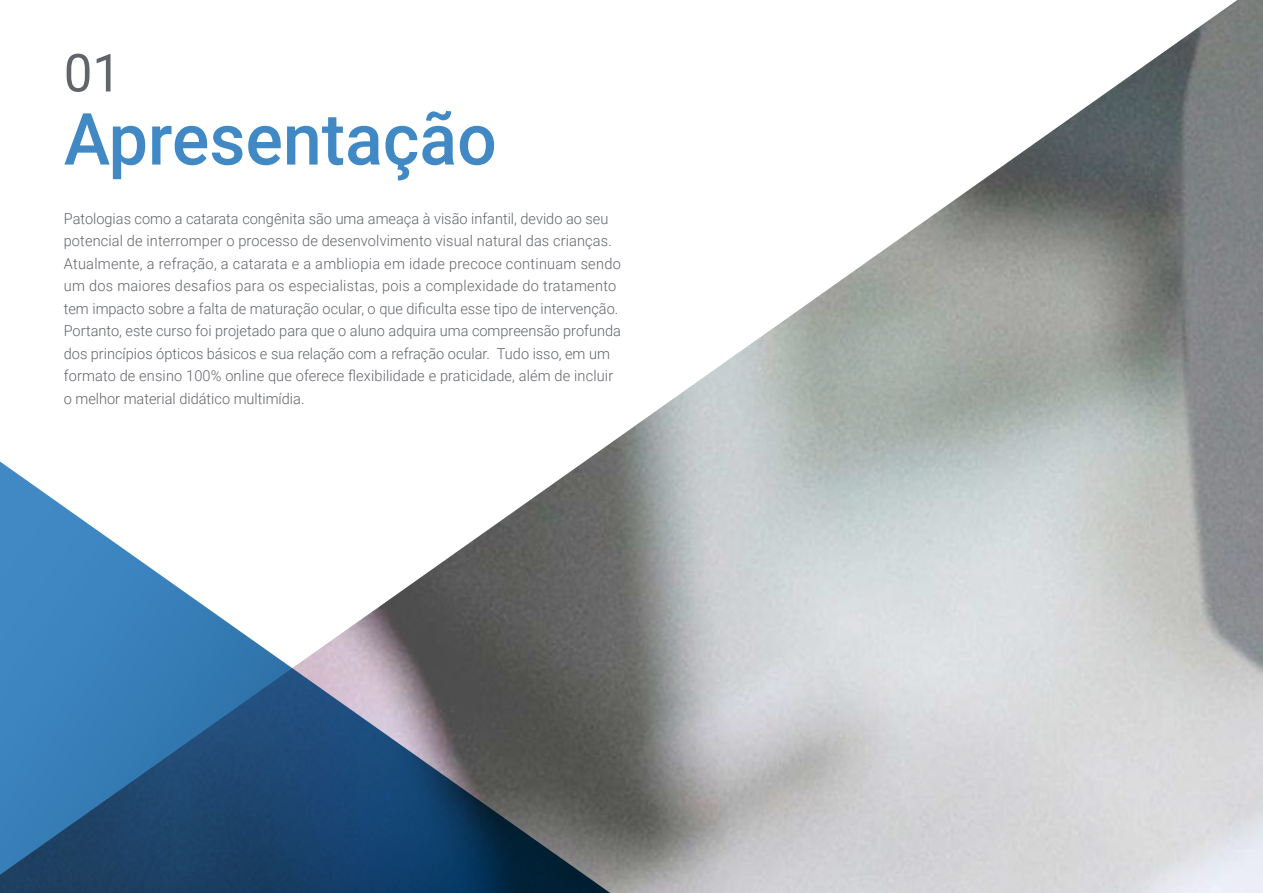
<style>
.page{position:relative;width:1263px;height:893px;background:#fff}
.page>*{position:absolute;margin:0;border:0;box-sizing:border-box;transform-origin:0 0}
.t1{font:500 72px "Roboto";color:#4089c5}
.t2{font:52.5px "Roboto";color:#61646a}
.t3{font:300 15px/22.5px "Roboto";color:#61646a}
</style>
<div class="page">
<img style="left:606px;top:0;width:657px;height:893px">
<svg style="left:0;top:446px;width:640px;height:447px"></svg>
<h2 class="t2" style="left:64px;top:36px;width:59px">01</h2>
<h1 class="t1" style="left:64px;top:89px;width:435px">Apresentação</h1>
<p class="t3" style="left:64px;top:207px;width:559px">Patologias como a catarata congênita são uma ameaça à visão infantil, devido ao seu potencial de interromper o processo de desenvolvimento visual natural das crianças.<br>Atualmente, a refração, a catarata e a ambliopia em idade precoce continuam sendo um dos maiores desafios para os especialistas, pois a complexidade do tratamento tem impacto sobre a falta de maturação ocular, o que dificulta esse tipo de intervenção.<br>Portanto, este curso foi projetado para que o aluno adquira uma compreensão profunda dos princípios ópticos básicos e sua relação com a refração ocular. Tudo isso, em um formato de ensino 100% online que oferece flexibilidade e praticidade, além de incluir o melhor material didático multimídia.</p>
</div>
